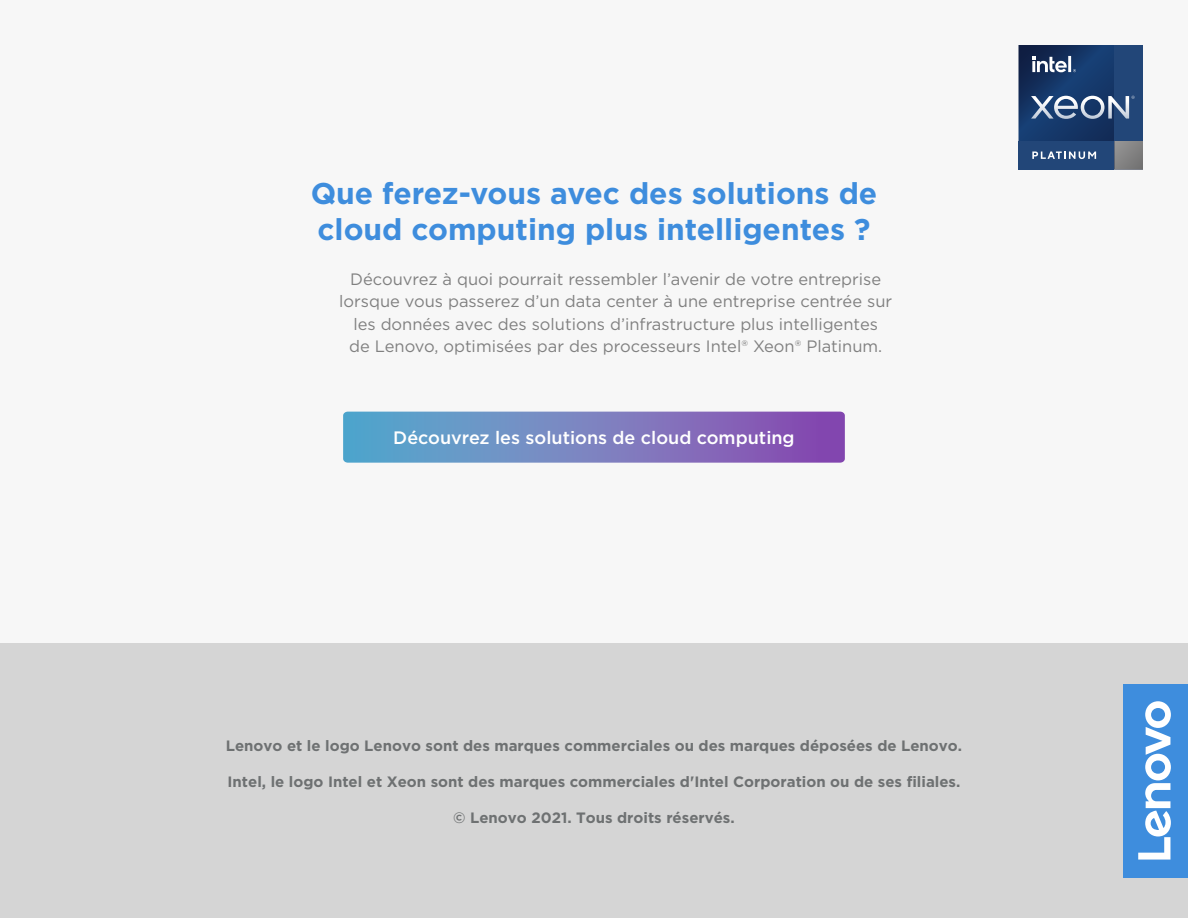
<style>
.page{position:relative;width:1188px;height:918px;background:#fff}
.page>*{position:absolute;margin:0;border:0;box-sizing:border-box;transform-origin:0 0}
.t1{font:700 30px/36px "Gotham";color:#3e8ddd}
.t2{font:500 18px "Gotham";color:#fff}
.t3{font:16.5px/22.5px "Gotham";color:#808080;text-align:center}
.t4{font:700 15px "Gotham";color:#6e7172}
</style>
<div class="page">
<div style="left:0;top:0;width:1188px;height:644px;background:#f7f7f7"></div>
<div style="left:0;top:644px;width:1188px;height:274px;background:#d5d5d5"></div>
<svg style="left:343px;top:412px;width:502px;height:51px;background:#767ebf"></svg>
<div style="left:1124px;top:684px;width:64px;height:194px;background:#3e8ddd"></div>
<svg style="left:1138px;top:701px;width:33px;height:159px"></svg>
<svg style="left:1018px;top:45px;width:125px;height:125px;background:#324f79"></svg>
<h1 class="t1" style="left:311px;top:175px;width:568px">Que ferez-vous avec des solutions de cloud computing plus intelligentes ?</h1>
<p class="t3" style="left:339px;top:267px;width:555px">Découvrez à quoi pourrait ressembler l’avenir de votre entreprise lorsque vous passerez d’un data center à une entreprise centrée sur les données avec des solutions d’infrastructure plus intelligentes<br>de Lenovo, optimisées par des processeurs Intel® Xeon® Platinum.</p>
<p class="t2" style="left:393px;top:426px;width:403px">Découvrez les solutions de cloud computing</p>
<p class="t4" style="left:226px;top:736px;width:738px">Lenovo et le logo Lenovo sont des marques commerciales ou des marques déposées de Lenovo.</p>
<p class="t4" style="left:228px;top:772px;width:734px">Intel, le logo Intel et Xeon sont des marques commerciales d'Intel Corporation ou de ses filiales.</p>
<p class="t4" style="left:453px;top:808px;width:283px">© Lenovo 2021. Tous droits réservés.</p>
</div>
